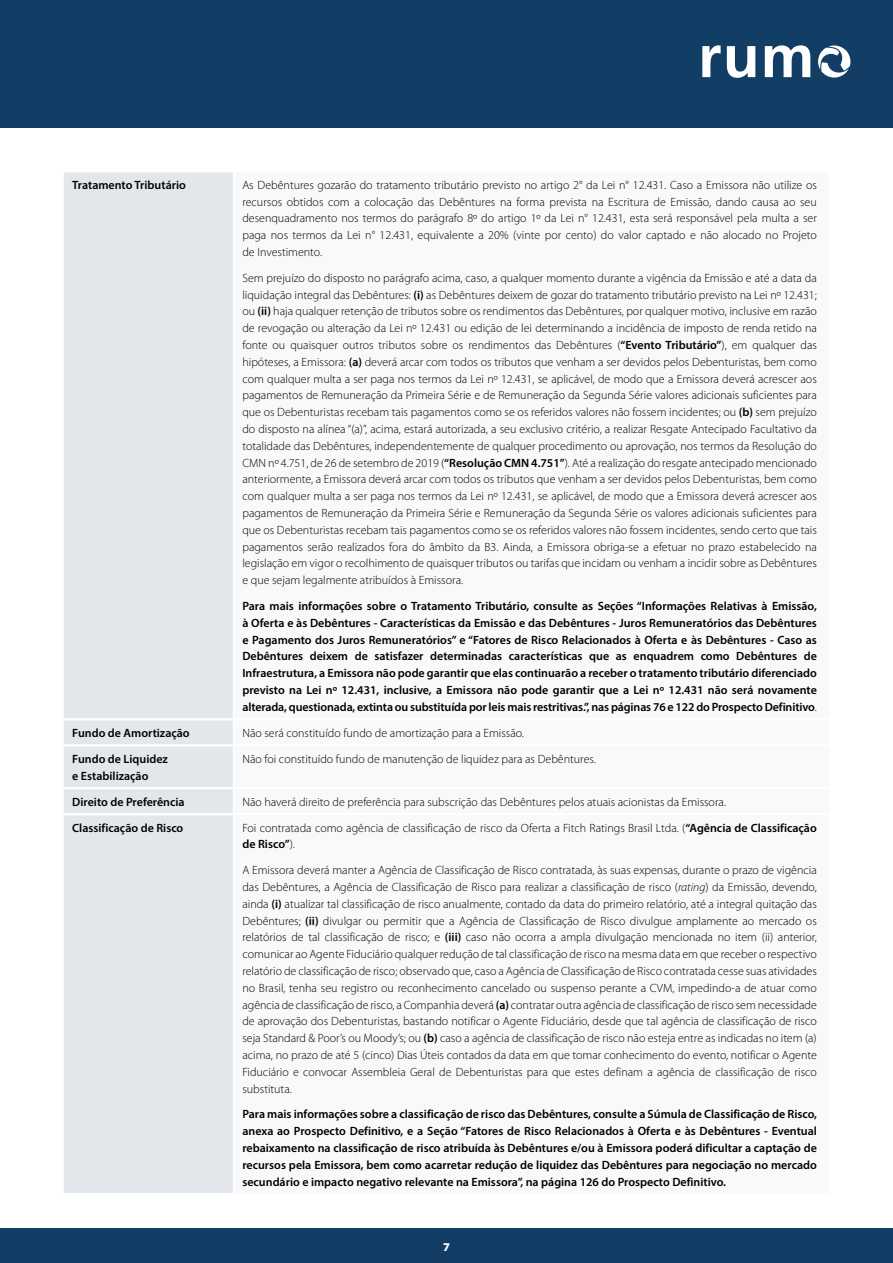
<style>
.page{position:relative;width:893px;height:1263px;background:#fff}
.page>*{position:absolute;margin:0;border:0;box-sizing:border-box;transform-origin:0 0}
.t1{font:300 12px/16.8px "Myriad Pro";color:#000;text-align:justify}
.t2{font:600 12px/16.8px "Myriad Pro";color:#000;text-align:justify}
.t3{font:900 12px "Myriad Pro";color:#fff}
.s1{font-weight:600}
.s2{font-weight:300}
.s3{font-style:italic}
</style>
<div class="page">
<div style="left:0;top:0;width:893px;height:128px;background:#123d64"></div>
<div style="left:0;top:1229px;width:893px;height:34px;background:#123d64"></div>
<svg style="left:702px;top:45px;width:19px;height:32px"></svg>
<svg style="left:727px;top:46px;width:28px;height:32px"></svg>
<svg style="left:765px;top:45px;width:45px;height:32px"></svg>
<svg style="left:818px;top:46px;width:32px;height:32px"></svg>
<div style="left:64px;top:172px;width:169px;height:1021px;background:#e3e7ec"></div>
<hr style="left:64px;top:718px;width:170px;height:2px;background:#fff">
<hr style="left:64px;top:744px;width:170px;height:2px;background:#fff">
<hr style="left:64px;top:787px;width:170px;height:2px;background:#fff">
<hr style="left:64px;top:813px;width:170px;height:2px;background:#fff">
<p class="t2" style="left:72px;top:176px;width:115px">Tratamento Tributário</p>
<p class="t1" style="left:242px;top:177px;width:576px">As Debêntures gozarão do tratamento tributário previsto no artigo 2° da Lei n° 12.431. Caso a Emissora não utilize os recursos obtidos com a colocação das Debêntures na forma prevista na Escritura de Emissão, dando causa ao seu desenquadramento nos termos do parágrafo 8º do artigo 1º da Lei n° 12.431, esta será responsável pela multa a ser paga nos termos da Lei n° 12.431, equivalente a 20% (vinte por cento) do valor captado e não alocado no Projeto de Investimento.</p>
<p class="t1" style="left:242px;top:270px;width:576px">Sem prejuízo do disposto no parágrafo acima, caso, a qualquer momento durante a vigência da Emissão e até a data da liquidação integral das Debêntures: <span class="s1">(i)</span> as Debêntures deixem de gozar do tratamento tributário previsto na Lei nº 12.431; ou <span class="s1">(ii)</span> haja qualquer retenção de tributos sobre os rendimentos das Debêntures, por qualquer motivo, inclusive em razão de revogação ou alteração da Lei nº 12.431 ou edição de lei determinando a incidência de imposto de renda retido na fonte ou quaisquer outros tributos sobre os rendimentos das Debêntures (<span class="s1">“Evento Tributário”</span>), em qualquer das hipóteses, a Emissora: <span class="s1">(a)</span> deverá arcar com todos os tributos que venham a ser devidos pelos Debenturistas, bem como com qualquer multa a ser paga nos termos da Lei nº 12.431, se aplicável, de modo que a Emissora deverá acrescer aos pagamentos de Remuneração da Primeira Série e de Remuneração da Segunda Série valores adicionais suficientes para que os Debenturistas recebam tais pagamentos como se os referidos valores não fossem incidentes; ou <span class="s1">(b)</span> sem prejuízo do disposto na alínea “(a)”, acima, estará autorizada, a seu exclusivo critério, a realizar Resgate Antecipado Facultativo da totalidade das Debêntures, independentemente de qualquer procedimento ou aprovação, nos termos da Resolução do CMN nº 4.751, de 26 de setembro de 2019 (<span class="s1">“Resolução CMN 4.751”</span>). Até a realização do resgate antecipado mencionado anteriormente, a Emissora deverá arcar com todos os tributos que venham a ser devidos pelos Debenturistas, bem como com qualquer multa a ser paga nos termos da Lei nº 12.431, se aplicável, de modo que a Emissora deverá acrescer aos pagamentos de Remuneração da Primeira Série e Remuneração da Segunda Série os valores adicionais suficientes para que os Debenturistas recebam tais pagamentos como se os referidos valores não fossem incidentes, sendo certo que tais pagamentos serão realizados fora do âmbito da B3. Ainda, a Emissora obriga-se a efetuar no prazo estabelecido na legislação em vigor o recolhimento de quaisquer tributos ou tarifas que incidam ou venham a incidir sobre as Debêntures e que sejam legalmente atribuídos à Emissora.</p>
<p class="t2" style="left:242px;top:597px;width:576px">Para mais informações sobre o Tratamento Tributário, consulte as Seções “Informações Relativas à Emissão, à Oferta e às Debêntures - Características da Emissão e das Debêntures - Juros Remuneratórios das Debêntures e Pagamento dos Juros Remuneratórios” e “Fatores de Risco Relacionados à Oferta e às Debêntures - Caso as Debêntures deixem de satisfazer determinadas características que as enquadrem como Debêntures de Infraestrutura, a Emissora não pode garantir que elas continuarão a receber o tratamento tributário diferenciado previsto na Lei nº 12.431, inclusive, a Emissora não pode garantir que a Lei nº 12.431 não será novamente alterada, questionada, extinta ou substituída por leis mais restritivas.”, nas páginas 76 e 122 do Prospecto Definitivo<span class="s2">.</span></p>
<p class="t2" style="left:72px;top:724px;width:119px">Fundo de Amortização</p>
<p class="t1" style="left:242px;top:725px;width:283px">Não será constituído fundo de amortização para a Emissão.</p>
<p class="t2" style="left:72px;top:750px;width:97px">Fundo de Liquidez e Estabilização</p>
<p class="t1" style="left:242px;top:751px;width:355px">Não foi constituído fundo de manutenção de liquidez para as Debêntures.</p>
<p class="t2" style="left:72px;top:793px;width:114px">Direito de Preferência</p>
<p class="t1" style="left:242px;top:793px;width:485px">Não haverá direito de preferência para subscrição das Debêntures pelos atuais acionistas da Emissora.</p>
<p class="t2" style="left:72px;top:819px;width:113px">Classificação de Risco</p>
<p class="t1" style="left:242px;top:819px;width:576px">Foi contratada como agência de classificação de risco da Oferta a Fitch Ratings Brasil Ltda. (<span class="s1">“Agência de Classificação de Risco”</span>).</p>
<p class="t1" style="left:242px;top:862px;width:576px">A Emissora deverá manter a Agência de Classificação de Risco contratada, às suas expensas, durante o prazo de vigência das Debêntures, a Agência de Classificação de Risco para realizar a classificação de risco (<span class="s3">rating</span>) da Emissão, devendo, ainda <span class="s1">(i)</span> atualizar tal classificação de risco anualmente, contado da data do primeiro relatório, até a integral quitação das Debêntures; <span class="s1">(ii)</span> divulgar ou permitir que a Agência de Classificação de Risco divulgue amplamente ao mercado os relatórios de tal classificação de risco; e <span class="s1">(iii)</span> caso não ocorra a ampla divulgação mencionada no item (ii) anterior, comunicar ao Agente Fiduciário qualquer redução de tal classificação de risco na mesma data em que receber o respectivo relatório de classificação de risco; observado que, caso a Agência de Classificação de Risco contratada cesse suas atividades no Brasil, tenha seu registro ou reconhecimento cancelado ou suspenso perante a CVM, impedindo-a de atuar como agência de classificação de risco, a Companhia deverá <span class="s1">(a)</span> contratar outra agência de classificação de risco sem necessidade de aprovação dos Debenturistas, bastando notificar o Agente Fiduciário, desde que tal agência de classificação de risco seja Standard &amp; Poor’s ou Moody’s; ou <span class="s1">(b)</span> caso a agência de classificação de risco não esteja entre as indicadas no item (a) acima, no prazo de até 5 (cinco) Dias Úteis contados da data em que tomar conhecimento do evento, notificar o Agente Fiduciário e convocar Assembleia Geral de Debenturistas para que estes definam a agência de classificação de risco substituta.</p>
<p class="t2" style="left:242px;top:1106px;width:576px">Para mais informações sobre a classificação de risco das Debêntures, consulte a Súmula de Classificação de Risco, anexa ao Prospecto Definitivo, e a Seção “Fatores de Risco Relacionados à Oferta e às Debêntures - Eventual rebaixamento na classificação de risco atribuída às Debêntures e/ou à Emissora poderá dificultar a captação de recursos pela Emissora, bem como acarretar redução de liquidez das Debêntures para negociação no mercado secundário e impacto negativo relevante na Emissora”, na página 126 do Prospecto Definitivo.</p>
<p class="t3" style="left:443px;top:1240px;width:8px">7</p>
</div>
